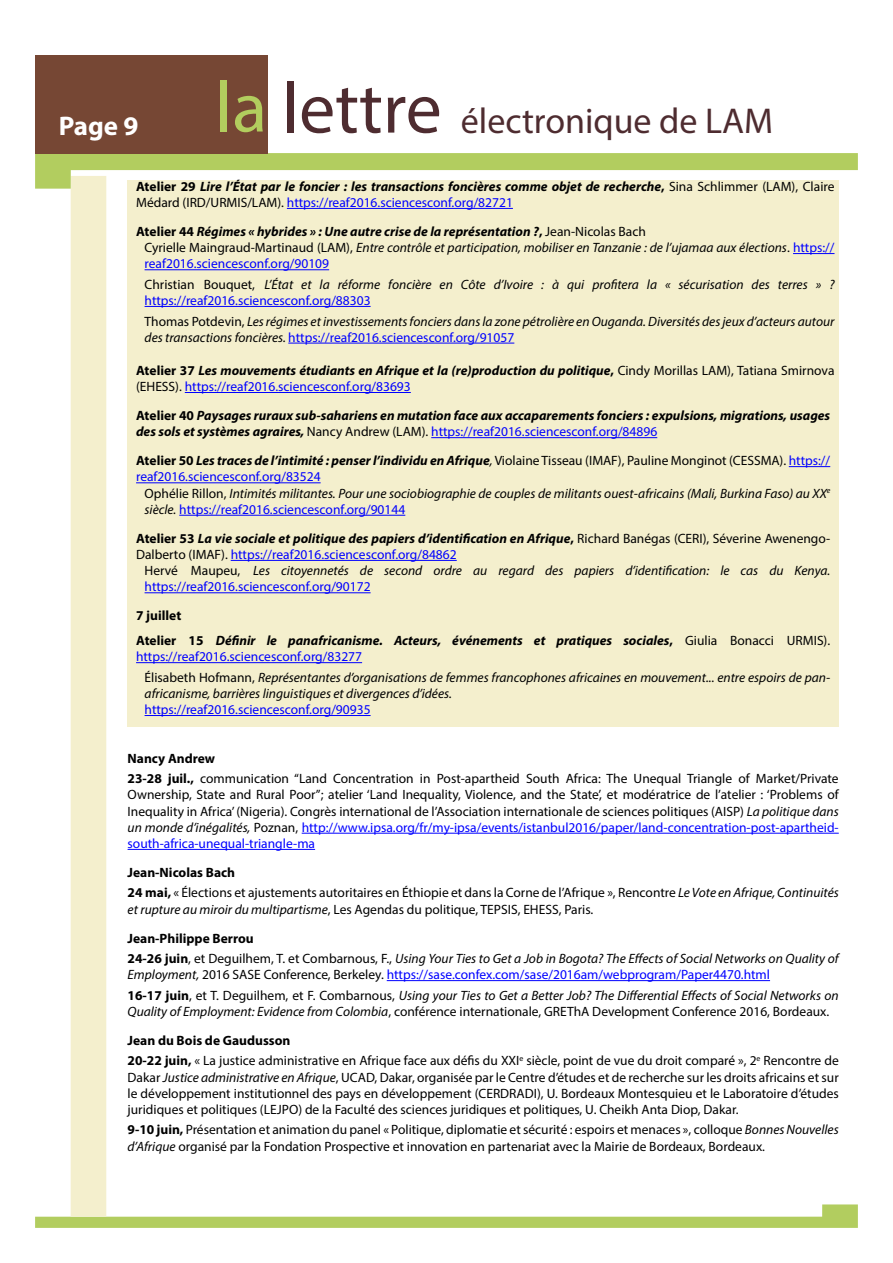
<style>
.page{position:relative;width:893px;height:1263px;background:#fff}
.page>*{position:absolute;margin:0;border:0;box-sizing:border-box;transform-origin:0 0}
.t1{font:36px "Myriad Pro";color:#4e2c30}
.t2{font:700 27px "Myriad Pro";color:#fff}
.t3{font:italic 13.5px/16.2px "Myriad Pro";color:#000}
.t4{font:13.5px/16.2px "Myriad Pro";color:#000}
.t5{font:italic 700 13.5px/16.2px "Myriad Pro";color:#000}
.t6{font:13.5px "Myriad Pro";color:#00f}
.s1{font-size:72px;color:#b2cd5e}
.s2{font-size:72px}
.s3{font-style:normal}
.s4{font-weight:400;font-style:normal}
.s5{font-weight:400;font-style:normal;color:#00f}
.s6{font-weight:700;font-style:normal}
.s7{font-weight:700}
.s8{font-style:normal;color:#00f}
.s9{font-weight:400}
.s10{font-style:italic}
.s11{color:#00f}
</style>
<div class="page">
<div style="left:128px;top:181px;width:711px;height:546px;background:#f4efcd"></div>
<svg style="left:35px;top:1204px;width:823px;height:24px"></svg>
<div style="left:71px;top:176px;width:35px;height:1041px;background:#f4efcd"></div>
<svg style="left:35px;top:153px;width:823px;height:36px"></svg>
<div style="left:35px;top:55px;width:232px;height:99px;background:#764734"></div>
<hr style="left:287px;top:208px;width:226px;height:1px;background:#00f">
<hr style="left:793px;top:253px;width:41px;height:1px;background:#00f">
<hr style="left:145px;top:269px;width:184px;height:1px;background:#00f">
<hr style="left:145px;top:306px;width:226px;height:1px;background:#00f">
<hr style="left:288px;top:343px;width:226px;height:1px;background:#00f">
<hr style="left:185px;top:392px;width:226px;height:1px;background:#00f">
<hr style="left:431px;top:437px;width:226px;height:1px;background:#00f">
<hr style="left:789px;top:466px;width:41px;height:1px;background:#00f">
<hr style="left:136px;top:482px;width:185px;height:1px;background:#00f">
<hr style="left:179px;top:515px;width:226px;height:1px;background:#00f">
<hr style="left:231px;top:560px;width:226px;height:1px;background:#00f">
<hr style="left:145px;top:592px;width:226px;height:1px;background:#00f">
<hr style="left:136px;top:662px;width:226px;height:1px;background:#00f">
<hr style="left:145px;top:715px;width:226px;height:1px;background:#00f">
<hr style="left:302px;top:833px;width:537px;height:1px;background:#00f">
<hr style="left:128px;top:849px;width:187px;height:1px;background:#00f">
<hr style="left:387px;top:980px;width:383px;height:1px;background:#00f">
<h1 class="t1" style="left:215px;top:98px;width:559px"><span class="s1">la</span> <span class="s2">lettre</span> électronique de LAM</h1>
<p class="t5" style="left:136px;top:178px;width:700px"><span class="s3">Atelier 29</span> Lire l’État par le foncier : les transactions foncières comme objet de recherche<span class="s3">,</span> <span class="s4">Sina Schlimmer (LAM), Claire<br>Médard (IRD/URMIS/LAM).</span> <span class="s5">https://reaf2016.sciencesconf.org/82721</span></p>
<p class="t3" style="left:145px;top:223px;width:691px;text-indent:-9px"><span class="s6">Atelier 44</span> <span class="s7">Régimes « hybrides » : Une autre crise de la représentation ?</span><span class="s6">,</span> <span class="s3">Jean-Nicolas Bach<br>Cyrielle Maingraud-Martinaud (LAM),</span> Entre contrôle et participation, mobiliser en Tanzanie : de l’ujamaa aux élections<span class="s3">.</span> <span class="s8">https:// reaf2016.sciencesconf.org/90109</span></p>
<p class="t3" style="left:145px;top:276px;width:691px"><span class="s3">Christian Bouquet,</span> L’État et la réforme foncière en Côte d’Ivoire : à qui profitera la « sécurisation des terres » ? <span class="s8">https://reaf2016.sciencesconf.org/88303</span></p>
<p class="t3" style="left:145px;top:313px;width:691px"><span class="s3">Thomas Potdevin,</span> Les régimes et investissements fonciers dans la zone pétrolière en Ouganda. Diversités des jeux d’acteurs autour des transactions foncières. <span class="s8">https://reaf2016.sciencesconf.org/91057</span></p>
<p class="t5" style="left:136px;top:362px;width:700px"><span class="s3">Atelier 37</span> Les mouvements étudiants en Afrique et la (re)production du politique<span class="s3">,</span> <span class="s4">Cindy Morillas LAM), Tatiana Smirnova (EHESS).</span> <span class="s5">https://reaf2016.sciencesconf.org/83693</span></p>
<p class="t5" style="left:136px;top:407px;width:696px"><span class="s3">Atelier 40</span> Paysages ruraux sub-sahariens en mutation face aux accaparements fonciers : expulsions, migrations, usages des sols et systèmes agraires, <span class="s4">Nancy Andrew (LAM).</span> <span class="s5">https://reaf2016.sciencesconf.org/84896</span></p>
<p class="t5" style="left:136px;top:452px;width:696px"><span class="s3">Atelier 50</span> Les traces de l’intimité : penser l’individu en Afrique<span class="s9">,</span> <span class="s4">Violaine Tisseau (IMAF), Pauline Monginot (CESSMA).</span> <span class="s5">https:// reaf2016.sciencesconf.org/83524</span></p>
<p class="t3" style="left:145px;top:485px;width:687px"><span class="s3">Ophélie Rillon,</span> Intimités militantes. Pour une sociobiographie de couples de militants ouest-africains (Mali, Burkina Faso) au XX<sup>e </sup>siècle. <span class="s8">https://reaf2016.sciencesconf.org/90144</span></p>
<p class="t5" style="left:136px;top:530px;width:696px"><span class="s3">Atelier 53</span> La vie sociale et politique des papiers d’identification en Afrique<span class="s3">,</span> <span class="s4">Richard Banégas (CERI), Séverine Awenengo-<br>Dalberto (IMAF).</span> <span class="s5">https://reaf2016.sciencesconf.org/84862</span></p>
<p class="t3" style="left:145px;top:562px;width:687px"><span class="s3">Hervé Maupeu,</span> Les citoyennetés de second ordre au regard des papiers d’identification: le cas du Kenya. <span class="s8">https://reaf2016.sciencesconf.org/90172</span></p>
<p class="t5" style="left:136px;top:603px;width:696px;line-height:24.8px"><span class="s3">7 juillet<br>Atelier 15</span> Définir le panafricanisme. Acteurs, événements et pratiques sociales<span class="s3">,</span> <span class="s4">Giulia Bonacci URMIS).</span></p>
<p class="t3" style="left:145px;top:646px;width:687px;line-height:20.4px;text-indent:-9px"><span class="s8">https://reaf2016.sciencesconf.org/83277<br></span><span class="s3">Élisabeth Hofmann,</span> Représentantes d’organisations de femmes francophones africaines en mouvement... entre espoirs de pan-</p>
<p class="t3" style="left:145px;top:685px;width:309px">africanisme, barrières linguistiques et divergences d’idées.</p>
<p class="t6" style="left:145px;top:701px;width:228px">https://reaf2016.sciencesconf.org/90935</p>
<p class="t4" style="left:128px;top:748px;width:713px;line-height:20.4px"><span class="s7">Nancy Andrew<br>23-28 juil.,</span> communication “Land Concentration in Post-apartheid South Africa: The Unequal Triangle of Market/Private</p>
<p class="t4" style="left:128px;top:787px;width:713px;text-align:justify">Ownership, State and Rural Poor”; atelier ‘Land Inequality, Violence, and the State’, et modératrice de l’atelier : ‘Problems of Inequality in Africa’ (Nigeria). Congrès international de l’Association internationale de sciences politiques (AISP) <span class="s10">La politique dans un monde d’inégalités,</span> Poznan, <span class="s11">http://www.ipsa.org/fr/my-ipsa/events/istanbul2016/paper/land-concentration-post-apartheid&shy;south-africa-unequal-triangle-ma</span></p>
<p class="t4" style="left:128px;top:862px;width:713px;line-height:20.4px"><span class="s7">Jean-Nicolas Bach<br>24 mai,</span> « Élections et ajustements autoritaires en Éthiopie et dans la Corne de l’Afrique », Rencontre <span class="s10">Le Vote en Afrique, Continuités</span></p>
<p class="t4" style="left:128px;top:894px;width:467px;line-height:29px"><span class="s10">et rupture au miroir du multipartisme</span>, Les Agendas du politique, TEPSIS, EHESS, Paris.<br><span class="s7">Jean-Philippe Berrou</span></p>
<p class="t3" style="left:128px;top:950px;width:713px"><span class="s6">24-26 juin</span><span class="s3">, et Deguilhem, T. et Combarnous, F.,</span> Using Your Ties to Get a Job in Bogota? The Effects of Social Networks on Quality of<br>Employment, <span class="s3">2016 SASE Conference, Berkeley.</span> <span class="s8">https://sase.confex.com/sase/2016am/webprogram/Paper4470.html</span></p>
<p class="t3" style="left:128px;top:987px;width:713px"><span class="s6">16-17 juin</span><span class="s3">, et T. Deguilhem, et F. Combarnous,</span> Using your Ties to Get a Better Job? The Differential Effects of Social Networks on<br>Quality of Employment: Evidence from Colombia<span class="s3">, conférence internationale, GREThA Development Conference 2016, Bordeaux.</span></p>
<p class="t4" style="left:128px;top:1030px;width:713px;line-height:20.4px"><span class="s7">Jean du Bois de Gaudusson<br>20-22 juin,</span> « La justice administrative en Afrique face aux défis du XXI<sup>e</sup> siècle, point de vue du droit comparé », 2<sup>e</sup> Rencontre de</p>
<p class="t4" style="left:128px;top:1069px;width:713px;text-align:justify">Dakar <span class="s10">Justice administrative en Afrique</span>, UCAD, Dakar, organisée par le Centre d’études et de recherche sur les droits africains et sur le développement institutionnel des pays en développement (CERDRADI), U. Bordeaux Montesquieu et le Laboratoire d’études juridiques et politiques (LEJPO) de la Faculté des sciences juridiques et politiques, U. Cheikh Anta Diop, Dakar.</p>
<p class="t4" style="left:128px;top:1121px;width:713px"><span class="s7">9-10 juin,</span> Présentation et animation du panel « Politique, diplomatie et sécurité : espoirs et menaces », colloque <span class="s10">Bonnes Nouvelles d’Afrique</span> organisé par la Fondation Prospective et innovation en partenariat avec la Mairie de Bordeaux, Bordeaux.</p>
<h2 class="t2" style="left:59px;top:108px;width:81px">Page 9</h2>
</div>
